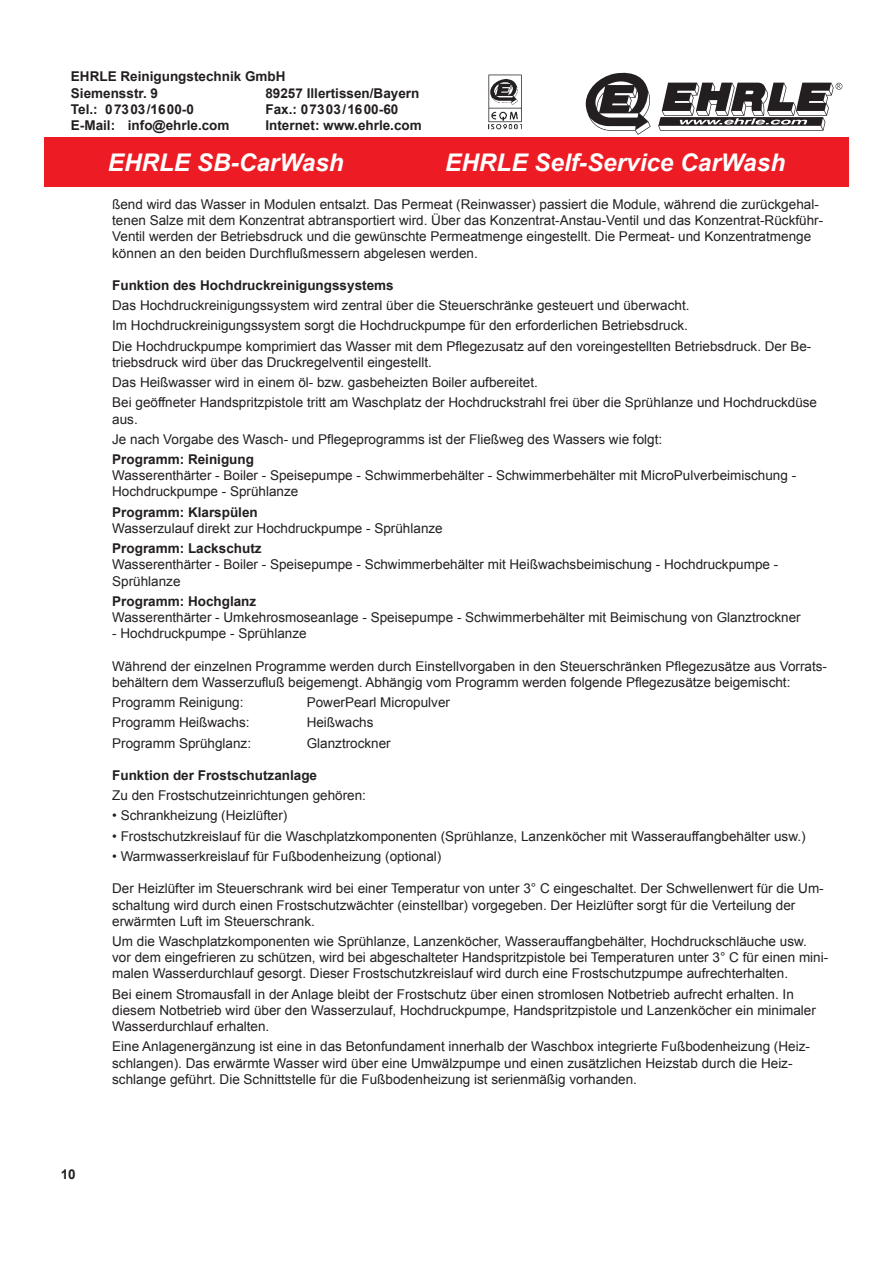
<style>
.page{position:relative;width:893px;height:1263px;background:#fff}
.page>*{position:absolute;margin:0;border:0;box-sizing:border-box;transform-origin:0 0}
.t1{font:italic 700 24.3px "Arial";color:#fff}
.t2{font:13.5px/16.2px "Arial";color:#231f20}
.t3{font:700 13.5px/16.2px "Arial";color:#231f20}
.s1{font-weight:700}
</style>
<div class="page">
<div style="left:44px;top:138px;width:804px;height:49px;background:#ed1c24"></div>
<svg style="left:585px;top:72px;width:257px;height:63px"></svg>
<img style="left:488px;top:74px;width:34px;height:56px">
<p class="t3" style="left:71px;top:69px;width:216px">EHRLE Reinigungstechnik GmbH<br>Siemensstr. 9</p>
<p class="t3" style="left:265px;top:85px;width:155px">89257 Illertissen/Bayern</p>
<p class="t3" style="left:71px;top:101px;width:124px">Tel.: 07303/1600-0</p>
<p class="t3" style="left:265px;top:101px;width:134px">Fax.: 07303/1600-60</p>
<p class="t3" style="left:71px;top:117px;width:160px">E-Mail: info@ehrle.com</p>
<p class="t3" style="left:265px;top:117px;width:158px">Internet: www.ehrle.com</p>
<p class="t1" style="left:108px;top:149px;width:237px">EHRLE SB-CarWash</p>
<p class="t1" style="left:445px;top:149px;width:341px">EHRLE Self-Service CarWash</p>
<p class="t3" style="left:61px;top:1166px;width:17px">10</p>
<p class="t2" style="left:112px;top:196px;width:712px">ßend wird das Wasser in Modulen entsalzt. Das Permeat (Reinwasser) passiert die Module, während die zurückgehal&shy;tenen Salze mit dem Konzentrat abtransportiert wird. Über das Konzentrat-Anstau-Ventil und das Konzentrat-Rückführ-Ventil werden der Betriebsdruck und die gewünschte Permeatmenge eingestellt. Die Permeat- und Konzentratmenge können an den beiden Durchflußmessern abgelesen werden.</p>
<p class="t2" style="left:112px;top:275px;width:700px;line-height:20.2px"><span class="s1">Funktion des Hochdruckreinigungssystems<br></span>Das Hochdruckreinigungssystem wird zentral über die Steuerschränke gesteuert und überwacht.<br>Im Hochdruckreinigungssystem sorgt die Hochdruckpumpe für den erforderlichen Betriebsdruck.<br>Die Hochdruckpumpe komprimiert das Wasser mit dem Pflegezusatz auf den voreingestellten Betriebsdruck. Der Be-</p>
<p class="t2" style="left:112px;top:352px;width:706px;line-height:20.2px">triebsdruck wird über das Druckregelventil eingestellt.<br>Das Heißwasser wird in einem öl- bzw. gasbeheizten Boiler aufbereitet.<br>Bei geöffneter Handspritzpistole tritt am Waschplatz der Hochdruckstrahl frei über die Sprühlanze und Hochdruckdüse</p>
<p class="t2" style="left:112px;top:409px;width:551px;line-height:20.2px">aus.<br>Je nach Vorgabe des Wasch- und Pflegeprogramms ist der Fließweg des Wassers wie folgt:<br><span class="s1">Programm: Reinigung</span></p>
<p class="t2" style="left:112px;top:467px;width:685px">Wasserenthärter - Boiler - Speisepumpe - Schwimmerbehälter - Schwimmerbehälter mit MicroPulverbeimischung -<br>Hochdruckpumpe - Sprühlanze</p>
<p class="t2" style="left:112px;top:504px;width:332px"><span class="s1">Programm: Klarspülen<br></span>Wasserzulauf direkt zur Hochdruckpumpe - Sprühlanze</p>
<p class="t2" style="left:112px;top:540px;width:667px"><span class="s1">Programm: Lackschutz<br></span>Wasserenthärter - Boiler - Speisepumpe - Schwimmerbehälter mit Heißwachsbeimischung - Hochdruckpumpe -<br>Sprühlanze</p>
<p class="t2" style="left:112px;top:593px;width:690px"><span class="s1">Programm: Hochglanz<br></span>Wasserenthärter - Umkehrosmoseanlage - Speisepumpe - Schwimmerbehälter mit Beimischung von Glanztrockner</p>
<p class="t2" style="left:112px;top:625px;width:196px">- Hochdruckpumpe - Sprühlanze</p>
<p class="t2" style="left:112px;top:658px;width:716px">Während der einzelnen Programme werden durch Einstellvorgaben in den Steuerschränken Pflegezusätze aus Vorrats&shy;behältern dem Wasserzufluß beigemengt. Abhängig vom Programm werden folgende Pflegezusätze beigemischt:</p>
<p class="t2" style="left:112px;top:694px;width:133px">Programm Reinigung:</p>
<p class="t2" style="left:307px;top:694px;width:145px">PowerPearl Micropulver</p>
<p class="t2" style="left:112px;top:715px;width:139px">Programm Heißwachs:</p>
<p class="t2" style="left:307px;top:715px;width:68px">Heißwachs</p>
<p class="t2" style="left:112px;top:735px;width:140px">Programm Sprühglanz:</p>
<p class="t2" style="left:307px;top:735px;width:86px">Glanztrockner</p>
<p class="t2" style="left:112px;top:765px;width:255px;line-height:20.2px"><span class="s1">Funktion der Frostschutzanlage<br></span>Zu den Frostschutzeinrichtungen gehören:</p>
<p class="t2" style="left:112px;top:808px;width:177px">• Schrankheizung (Heizlüfter)</p>
<p class="t2" style="left:112px;top:828px;width:695px">• Frostschutzkreislauf für die Waschplatzkomponenten (Sprühlanze, Lanzenköcher mit Wasserauffangbehälter usw.)</p>
<p class="t2" style="left:112px;top:848px;width:331px">• Warmwasserkreislauf für Fußbodenheizung (optional)</p>
<p class="t2" style="left:112px;top:881px;width:713px">Der Heizlüfter im Steuerschrank wird bei einer Temperatur von unter 3° C eingeschaltet. Der Schwellenwert für die Um&shy;schaltung wird durch einen Frostschutzwächter (einstellbar) vorgegeben. Der Heizlüfter sorgt für die Verteilung der erwärmten Luft im Steuerschrank.</p>
<p class="t2" style="left:112px;top:933px;width:717px">Um die Waschplatzkomponenten wie Sprühlanze, Lanzenköcher, Wasserauffangbehälter, Hochdruckschläuche usw. vor dem eingefrieren zu schützen, wird bei abgeschalteter Handspritzpistole bei Temperaturen unter 3° C für einen mini&shy;malen Wasserdurchlauf gesorgt. Dieser Frostschutzkreislauf wird durch eine Frostschutzpumpe aufrechterhalten.</p>
<p class="t2" style="left:112px;top:986px;width:705px">Bei einem Stromausfall in der Anlage bleibt der Frostschutz über einen stromlosen Notbetrieb aufrecht erhalten. In diesem Notbetrieb wird über den Wasserzulauf, Hochdruckpumpe, Handspritzpistole und Lanzenköcher ein minimaler<br>Wasserdurchlauf erhalten.</p>
<p class="t2" style="left:112px;top:1039px;width:699px">Eine Anlagenergänzung ist eine in das Betonfundament innerhalb der Waschbox integrierte Fußbodenheizung (Heiz&shy;schlangen). Das erwärmte Wasser wird über eine Umwälzpumpe und einen zusätzlichen Heizstab durch die Heiz&shy;schlange geführt. Die Schnittstelle für die Fußbodenheizung ist serienmäßig vorhanden.</p>
</div>
